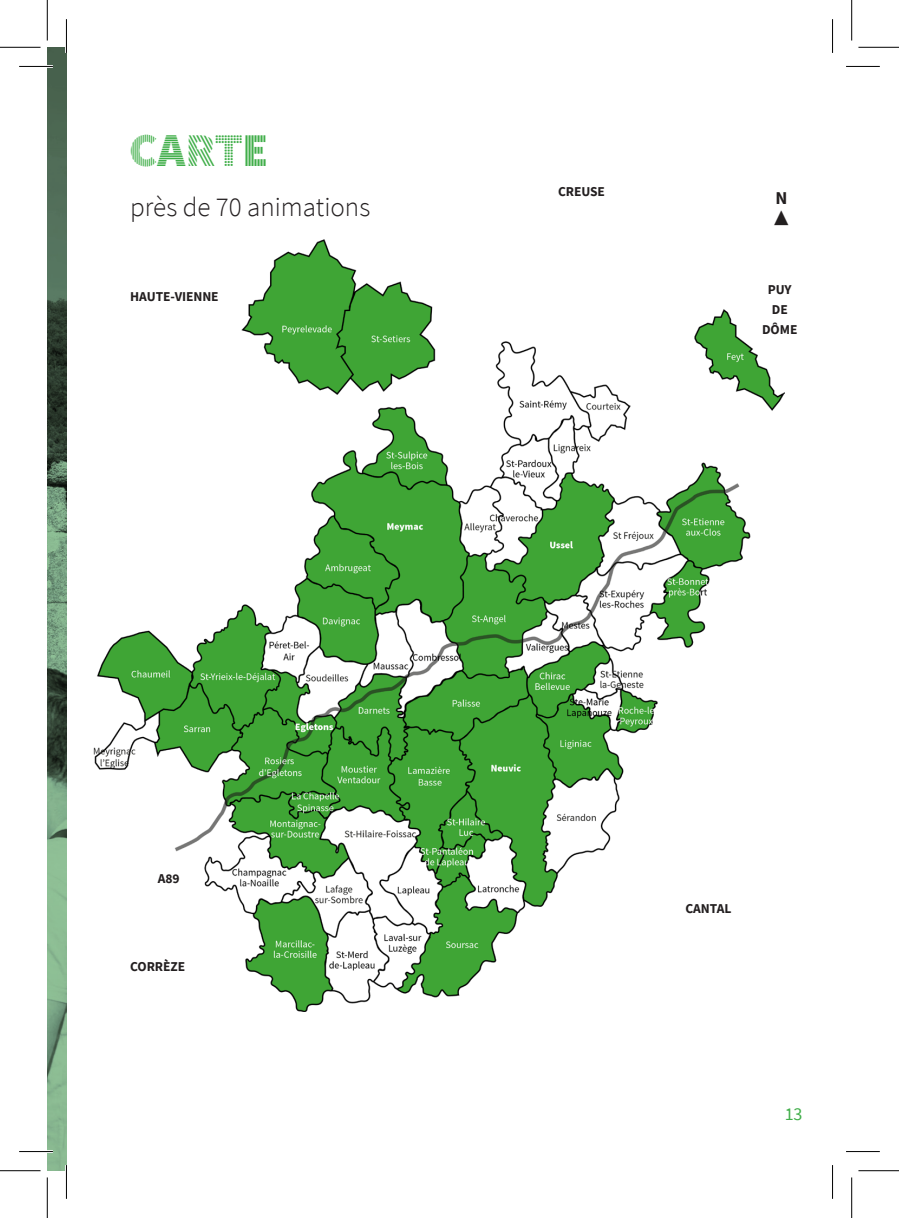
<style>
.page{position:relative;width:899px;height:1218px;background:#fff}
.page>*{position:absolute;margin:0;border:0;box-sizing:border-box;transform-origin:0 0}
.titre{font:900 47.25px "Source Sans Pro DISPLAYV2";color:#40ae49}
.titre-2{font:300 27px "Source Sans Pro";color:#231f20}
.TEXTE_COURANT{font:18px "Source Sans Pro";color:#40ae49}
.LEGENDE___TEXTE_PETIT{font:700 18px "Source Sans Pro";color:#231f20}
.LEGENDE___TEXTE_PETIT-2{font:700 13.5px "Source Sans Pro";letter-spacing:-.005em;color:#231f20}
</style>
<div class="page">
<img style="left:94px;top:240px;width:689px;height:771px">
<svg style="left:47px;top:47px;width:19px;height:1123px"></svg>
<hr style="left:19px;top:65px;width:34px;height:3px;background:#fff">
<hr style="left:19px;top:1149px;width:34px;height:3px;background:#fff">
<hr style="left:65px;top:19px;width:3px;height:34px;background:#fff">
<hr style="left:65px;top:1164px;width:3px;height:34px;background:#fff">
<hr style="left:19px;top:66px;width:34px;height:1px;background:#000">
<hr style="left:845px;top:66px;width:34px;height:1px;background:#000">
<hr style="left:19px;top:1150px;width:34px;height:1px;background:#000">
<hr style="left:845px;top:1150px;width:34px;height:1px;background:#000">
<hr style="left:66px;top:19px;width:1px;height:34px;background:#000">
<hr style="left:66px;top:1164px;width:1px;height:34px;background:#000">
<hr style="left:831px;top:19px;width:1px;height:34px;background:#000">
<hr style="left:831px;top:1164px;width:1px;height:34px;background:#000">
<hr style="left:0;top:47px;width:40px;height:1px;background:#000">
<hr style="left:858px;top:47px;width:40px;height:1px;background:#000">
<hr style="left:0;top:1169px;width:40px;height:1px;background:#000">
<hr style="left:858px;top:1169px;width:40px;height:1px;background:#000">
<hr style="left:47px;top:0;width:1px;height:41px;background:#000">
<hr style="left:47px;top:1177px;width:1px;height:40px;background:#000">
<hr style="left:850px;top:0;width:1px;height:41px;background:#000">
<hr style="left:850px;top:1177px;width:1px;height:40px;background:#000">
<p class="titre" style="left:130px;top:125px;width:139px">CARTE</p>
<p class="titre-2" style="left:130px;top:190px;width:241px">près de 70 animations</p>
<p class="LEGENDE___TEXTE_PETIT-2" style="left:130px;top:287px;width:90px">HAUTE-VIENNE</p>
<p class="LEGENDE___TEXTE_PETIT-2" style="left:558px;top:182px;width:48px">CREUSE</p>
<p class="LEGENDE___TEXTE_PETIT" style="left:775px;top:186px;width:13px">N</p>
<p class="LEGENDE___TEXTE_PETIT" style="left:773px;top:206px;width:17px">▲</p>
<p class="LEGENDE___TEXTE_PETIT-2" style="left:767px;top:280px;width:25px">PUY</p>
<p class="LEGENDE___TEXTE_PETIT-2" style="left:771px;top:300px;width:17px">DE</p>
<p class="LEGENDE___TEXTE_PETIT-2" style="left:761px;top:320px;width:37px">DÔME</p>
<p class="LEGENDE___TEXTE_PETIT-2" style="left:158px;top:869px;width:23px">A89</p>
<p class="LEGENDE___TEXTE_PETIT-2" style="left:130px;top:956px;width:56px">CORRÈZE</p>
<p class="LEGENDE___TEXTE_PETIT-2" style="left:685px;top:898px;width:47px">CANTAL</p>
<p class="TEXTE_COURANT" style="left:784px;top:1102px;width:19px">13</p>
</div>
